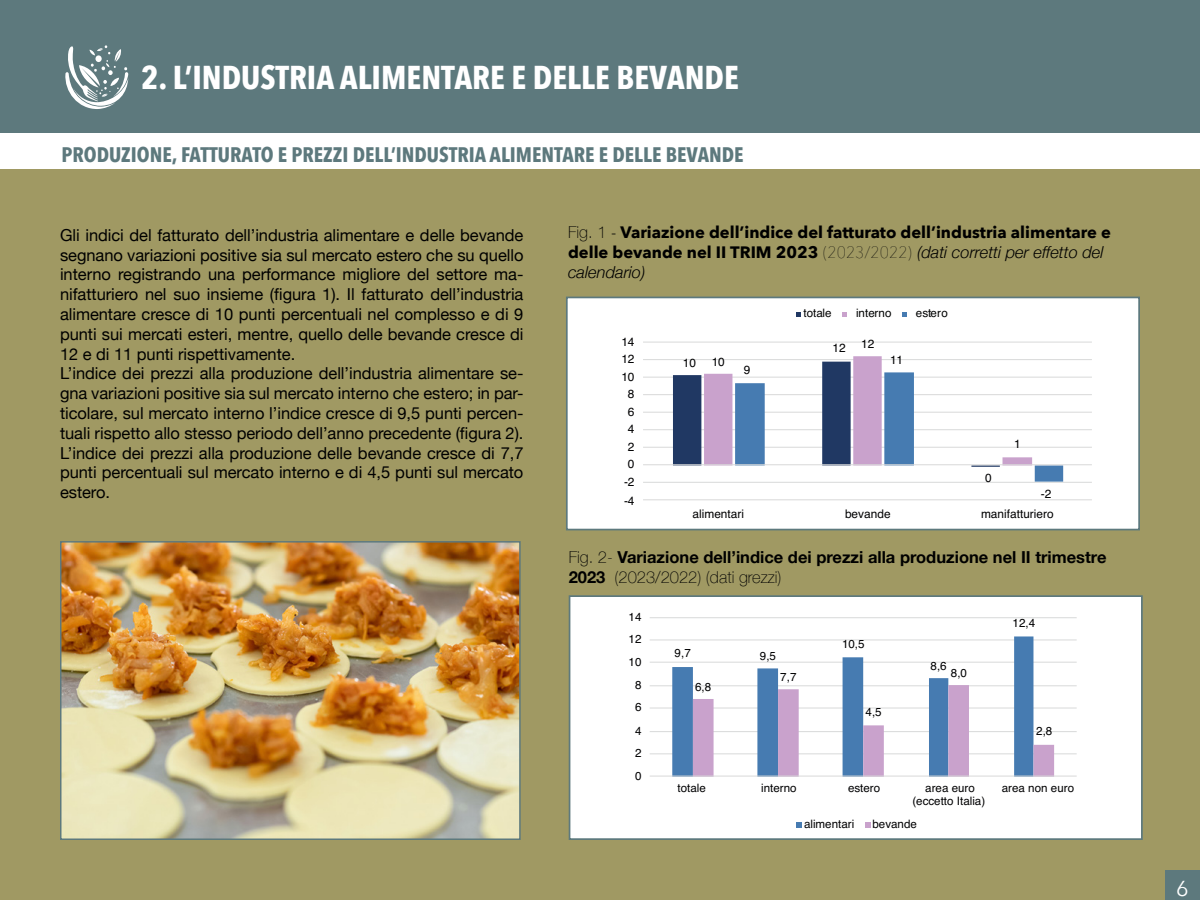
<style>
.page{position:relative;width:1200px;height:900px;background:#fff}
.page>*{position:absolute;margin:0;border:0;box-sizing:border-box;transform-origin:0 0}
.t1{font:700 33px "Avenir Next Condensed";color:#fff}
.t2{font:21.6px "Avenir Next";color:#fff}
.t3{font:700 21px "Avenir Next Condensed";color:#5d797d}
.t4{font:16.5px/19.8px "Helvetica Neue";letter-spacing:-.005em;color:#000}
.t5{font:700 16.5px/19.8px "Helvetica Neue";color:#000}
.t6{font:italic 300 16.5px/19.8px "Helvetica Neue";color:#000}
.t7{font:700 16.5px "Avenir Next";color:#000}
.t8{font:11.85px "Helvetica";color:#010102}
.t9{font:11.7px "Helvetica";letter-spacing:.005em;color:#010202}
.t10{font:11.55px/12.5px "Helvetica";color:#010102;text-align:center}
.s1{font-family:"Helvetica Neue";font-weight:100}
.s2{font-weight:400}
.s3{font-family:"Avenir Next";font-weight:700;font-style:normal}
.s4{font-family:"Avenir Next";font-weight:200;font-style:normal}
.s5{font-weight:100}
</style>
<div class="page">
<div style="left:0;top:170px;width:1200px;height:730px;background:#a09963"></div>
<div style="left:0;top:0;width:1200px;height:132px;background:#5d797d"></div>
<div style="left:566px;top:297px;width:574px;height:233px;background:#fff;border:2px solid #5d797d"></div>
<div style="left:569px;top:595px;width:574px;height:245px;background:#fff;border:2px solid #5d797d"></div>
<div style="left:1166px;top:871px;width:34px;height:29px;background:#5d797d"></div>
<svg style="left:65px;top:45px;width:63px;height:64px"></svg>
<img style="left:63px;top:544px;width:455px;height:293px">
<div style="left:60px;top:541px;width:461px;height:299px;border:2px solid #5d797d"></div>
<hr style="left:643px;top:499px;width:449px;height:1px;background:#d8d9d9">
<hr style="left:643px;top:482px;width:449px;height:1px;background:#d8d9d9">
<hr style="left:643px;top:447px;width:449px;height:1px;background:#d8d9d9">
<hr style="left:643px;top:429px;width:449px;height:1px;background:#d8d9d9">
<hr style="left:643px;top:412px;width:449px;height:1px;background:#d8d9d9">
<hr style="left:643px;top:394px;width:449px;height:1px;background:#d8d9d9">
<hr style="left:643px;top:377px;width:449px;height:1px;background:#d8d9d9">
<hr style="left:643px;top:359px;width:449px;height:1px;background:#d8d9d9">
<hr style="left:643px;top:342px;width:449px;height:1px;background:#d8d9d9">
<svg style="left:673px;top:356px;width:390px;height:126px"></svg>
<hr style="left:643px;top:464px;width:449px;height:1px;background:#d8d9d9">
<svg style="left:796px;top:312px;width:5px;height:5px"></svg>
<svg style="left:842px;top:312px;width:5px;height:5px"></svg>
<svg style="left:902px;top:312px;width:5px;height:5px"></svg>
<hr style="left:650px;top:753px;width:427px;height:1px;background:#d8d9d9">
<hr style="left:650px;top:731px;width:427px;height:1px;background:#d8d9d9">
<hr style="left:650px;top:708px;width:427px;height:1px;background:#d8d9d9">
<hr style="left:650px;top:685px;width:427px;height:1px;background:#d8d9d9">
<hr style="left:650px;top:662px;width:427px;height:1px;background:#d8d9d9">
<hr style="left:650px;top:639px;width:427px;height:1px;background:#d8d9d9">
<hr style="left:650px;top:617px;width:427px;height:1px;background:#d8d9d9">
<svg style="left:672px;top:636px;width:361px;height:140px"></svg>
<svg style="left:693px;top:685px;width:361px;height:91px"></svg>
<hr style="left:650px;top:776px;width:427px;height:1px;background:#d8d9d9">
<svg style="left:796px;top:823px;width:5px;height:5px"></svg>
<svg style="left:866px;top:823px;width:5px;height:5px"></svg>
<h1 class="t1" style="left:141px;top:57px;width:599px">2. L’INDUSTRIA ALIMENTARE E DELLE BEVANDE</h1>
<p class="t3" style="left:62px;top:142px;width:684px">PRODUZIONE, FATTURATO E PREZZI DELL’INDUSTRIA ALIMENTARE E DELLE BEVANDE</p>
<p class="t4" style="left:60px;top:226px;width:465px">Gli indici del fatturato dell’industria alimentare e delle bevande segnano variazioni positive sia sul mercato estero che su quello interno registrando una performance migliore del settore ma&shy;nifatturiero nel suo insieme (figura 1). Il fatturato dell’industria alimentare cresce di 10 punti percentuali nel complesso e di 9 punti sui mercati esteri, mentre, quello delle bevande cresce di 12 e di 11 punti rispettivamente.<br>L’indice dei prezzi alla produzione dell’industria alimentare se&shy;gna variazioni positive sia sul mercato interno che estero; in par&shy;ticolare, sul mercato interno l’indice cresce di 9,5 punti percen&shy;tuali rispetto allo stesso periodo dell’anno precedente (figura 2).<br>L’indice dei prezzi alla produzione delle bevande cresce di 7,7 punti percentuali sul mercato interno e di 4,5 punti sul mercato estero.</p>
<p class="t7" style="left:568px;top:218px;width:544px"><span class="s1">Fig. 1</span> <span class="s2">-</span> Variazione dell’indice del fatturato dell’industria alimentare e</p>
<p class="t6" style="left:568px;top:241px;width:537px"><span class="s3">delle bevande nel II TRIM 2023</span> <span class="s4">(2023/2022)</span> (dati corretti per effetto del calendario)</p>
<p class="t8" style="left:621px;top:332px;width:15px">14</p>
<p class="t8" style="left:621px;top:350px;width:15px">12</p>
<p class="t8" style="left:621px;top:367px;width:15px">10</p>
<p class="t8" style="left:628px;top:385px;width:8px">8</p>
<p class="t8" style="left:628px;top:402px;width:8px">6</p>
<p class="t8" style="left:628px;top:420px;width:8px">4</p>
<p class="t8" style="left:628px;top:437px;width:8px">2</p>
<p class="t8" style="left:628px;top:455px;width:8px">0</p>
<p class="t8" style="left:624px;top:472px;width:12px">-2</p>
<p class="t8" style="left:624px;top:491px;width:12px">-4</p>
<p class="t9" style="left:803px;top:304px;width:30px">totale</p>
<p class="t9" style="left:856px;top:304px;width:37px">interno</p>
<p class="t9" style="left:916px;top:304px;width:34px">estero</p>
<p class="t8" style="left:683px;top:354px;width:15px">10</p>
<p class="t8" style="left:712px;top:352px;width:15px">10</p>
<p class="t8" style="left:744px;top:360px;width:8px">9</p>
<p class="t8" style="left:832px;top:339px;width:15px">12</p>
<p class="t8" style="left:861px;top:335px;width:15px">12</p>
<p class="t8" style="left:890px;top:351px;width:15px">11</p>
<p class="t8" style="left:985px;top:468px;width:8px">0</p>
<p class="t8" style="left:1014px;top:435px;width:8px">1</p>
<p class="t8" style="left:1041px;top:485px;width:12px">-2</p>
<p class="t8" style="left:693px;top:505px;width:53px">alimentari</p>
<p class="t8" style="left:845px;top:505px;width:47px">bevande</p>
<p class="t8" style="left:981px;top:505px;width:74px">manifatturiero</p>
<p class="t5" style="left:569px;top:548px;width:539px"><span class="s5">Fig. 2-</span> Variazione dell’indice dei prezzi alla produzione nel II trimestre<br>2023 <span class="s5">(2023/2022) (dati grezzi)</span></p>
<p class="t10" style="left:629px;top:611px;width:14px">14</p>
<p class="t10" style="left:1013px;top:617px;width:24px">12,4</p>
<p class="t10" style="left:629px;top:633px;width:14px">12</p>
<p class="t10" style="left:629px;top:656px;width:14px">10</p>
<p class="t10" style="left:635px;top:679px;width:8px">8</p>
<p class="t10" style="left:675px;top:647px;width:18px">9,7</p>
<p class="t10" style="left:760px;top:650px;width:18px">9,5</p>
<p class="t10" style="left:695px;top:681px;width:18px">6,8</p>
<p class="t10" style="left:780px;top:671px;width:18px">7,7</p>
<p class="t10" style="left:842px;top:638px;width:24px">10,5</p>
<p class="t10" style="left:931px;top:660px;width:18px">8,6</p>
<p class="t10" style="left:951px;top:667px;width:18px">8,0</p>
<p class="t10" style="left:635px;top:702px;width:8px">6</p>
<p class="t10" style="left:866px;top:706px;width:18px">4,5</p>
<p class="t10" style="left:635px;top:725px;width:8px">4</p>
<p class="t10" style="left:1036px;top:725px;width:18px">2,8</p>
<p class="t10" style="left:635px;top:747px;width:8px">2</p>
<p class="t10" style="left:635px;top:770px;width:8px">0</p>
<p class="t10" style="left:677px;top:782px;width:30px">totale</p>
<p class="t10" style="left:761px;top:782px;width:37px">interno</p>
<p class="t10" style="left:848px;top:782px;width:34px">estero</p>
<p class="t10" style="left:912px;top:782px;width:74px">area euro (eccetto Italia)</p>
<p class="t10" style="left:1002px;top:782px;width:74px">area non euro</p>
<p class="t10" style="left:804px;top:818px;width:52px">alimentari</p>
<p class="t10" style="left:872px;top:818px;width:46px">bevande</p>
<h2 class="t2" style="left:1176px;top:870px;width:14px">6</h2>
</div>
